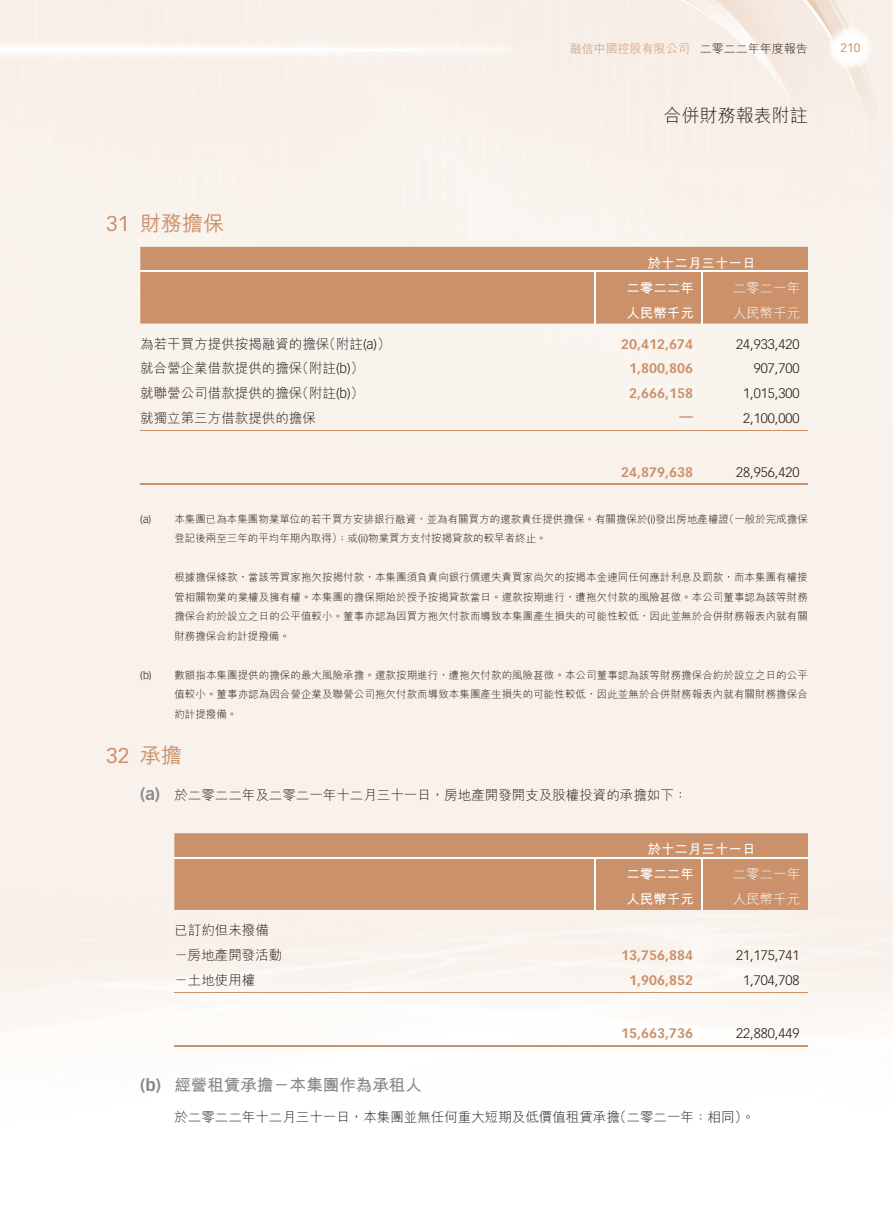
<style>
.page{position:relative;width:893px;height:1212px;background:#fff}
.page>*{position:absolute;margin:0;border:0;box-sizing:border-box;transform-origin:0 0}
.t1{font:21px "M Hei HK Medium E Ten B5 H";color:#cb916a}
.t2{font:21px "Vectora LT Std";color:#cb916a}
.t3{font:18px "M Hei HK Light E Ten B5 H";color:#231916}
.t4{font:16.5px "M Hei HK Bold E Ten B5 H";color:#898989}
.t5{font:13.5px/24.6px "M Hei HK Light E Ten B5 H";color:#231916}
.t6{font:300 13.5px "Vectora LT Std";color:#231916}
.t7{font:700 13.5px "Vectora LT Std";color:#cb916a}
.t8{font:13.5px/25.3px "M Hei HK Bold E Ten B5 H";color:#fff}
.t9{font:13.5px "M Hei HK Light E Ten B5 H";color:#fff}
.t10{font:12px "M Hei HK Light E Ten B5 H";color:#cb916a}
.t11{font:12px "Vectora LT Std";color:#cb916a}
.t12{font:10.5px/19.5px "M Hei HK Light E Ten B5 H";color:#231916;text-align:justify}
.s1{color:#231916}
.s2{font-family:"Vectora LT Std"}
.s3{font-family:"Vectora LT Std";font-weight:300}
.s4{font-family:"M Hei HK Medium E Ten B5 H"}
.s5{font-family:"Vectora LT Std";font-weight:700;font-size:16.5px;color:#898989}
.s6{font-family:"Vectora LT Std";font-weight:700}
</style>
<div class="page">
<img style="left:829px;top:27px;width:43px;height:42px;border-radius:50%">
<svg style="left:0;top:48px;width:510px;height:4px"></svg>
<div style="left:140px;top:247px;width:668px;height:77px;background:#cb916a"></div>
<hr style="left:140px;top:271px;width:455px;height:1px;background:#fff">
<hr style="left:595px;top:271px;width:213px;height:1px;background:#fff">
<svg style="left:595px;top:272px;width:1px;height:52px"></svg>
<svg style="left:701px;top:272px;width:1px;height:52px"></svg>
<hr style="left:140px;top:430px;width:668px;height:1px;background:#cb916a">
<hr style="left:140px;top:483px;width:668px;height:2px;background:#cb916a">
<div style="left:174px;top:833px;width:634px;height:77px;background:#cb916a"></div>
<hr style="left:174px;top:857px;width:421px;height:1px;background:#fff">
<hr style="left:595px;top:857px;width:213px;height:1px;background:#fff">
<svg style="left:595px;top:858px;width:1px;height:52px"></svg>
<svg style="left:701px;top:858px;width:1px;height:52px"></svg>
<hr style="left:174px;top:992px;width:634px;height:1px;background:#cb916a">
<hr style="left:174px;top:1045px;width:634px;height:1px;background:#cb916a">
<p class="t10" style="left:570px;top:44px;width:240px">融信中國控股有限公司 <span class="s1">二零二二年年度報告</span></p>
<p class="t11" style="left:840px;top:42px;width:22px">210</p>
<h1 class="t1" style="left:106px;top:216px;width:120px"><span class="s2">31</span> 財務擔保</h1>
<h2 class="t3" style="left:664px;top:109px;width:146px">合併財務報表附註</h2>
<p class="t8" style="left:626px;top:252px;width:131px;text-indent:21px">於十二月三十一日二零二二年</p>
<p class="t9" style="left:733px;top:283px;width:69px">二零二一年</p>
<p class="t8" style="left:626px;top:302px;width:69px">人民幣千元</p>
<p class="t9" style="left:733px;top:307px;width:69px">人民幣千元</p>
<p class="t5" style="left:140px;top:333px;width:252px">為若干買方提供按揭融資的擔保（附註<span class="s3">(a)</span>）</p>
<p class="t7" style="left:621px;top:338px;width:73px">20,412,674</p>
<p class="t6" style="left:736px;top:338px;width:65px">24,933,420</p>
<p class="t5" style="left:140px;top:358px;width:225px">就合營企業借款提供的擔保（附註<span class="s3">(b)</span>）</p>
<p class="t7" style="left:629px;top:362px;width:65px">1,800,806</p>
<p class="t6" style="left:754px;top:362px;width:47px">907,700</p>
<p class="t5" style="left:140px;top:383px;width:225px">就聯營公司借款提供的擔保（附註<span class="s3">(b)</span>）</p>
<p class="t7" style="left:629px;top:387px;width:65px">2,666,158</p>
<p class="t6" style="left:743px;top:387px;width:58px">1,015,300</p>
<p class="t5" style="left:140px;top:407px;width:177px">就獨立第三方借款提供的擔保</p>
<p class="t7" style="left:680px;top:409px;width:15px">—</p>
<p class="t6" style="left:743px;top:411px;width:58px">2,100,000</p>
<p class="t7" style="left:621px;top:465px;width:73px">24,879,638</p>
<p class="t6" style="left:736px;top:465px;width:65px">28,956,420</p>
<p class="t12" style="left:174px;top:510px;width:635px;text-indent:-34px"><span class="s3">(a)</span> 本集團已為本集團物業單位的若干買方安排銀行融資，並為有關買方的還款責任提供擔保。有關擔保於<span class="s3">(i)</span>發出房地產權證（一般於完成擔保登記後兩至三年的平均年期內取得）；或<span class="s3">(ii)</span>物業買方支付按揭貸款的較早者終止。</p>
<p class="t12" style="left:174px;top:569px;width:635px">根據擔保條款，當該等買家拖欠按揭付款，本集團須負責向銀行償還失責買家尚欠的按揭本金連同任何應計利息及罰款，而本集團有權接管相關物業的業權及擁有權。本集團的擔保期始於授予按揭貸款當日。還款按期進行，遭拖欠付款的風險甚微。本公司董事認為該等財務擔保合約於設立之日的公平值較小。董事亦認為因買方拖欠付款而導致本集團產生損失的可能性較低，因此並無於合併財務報表內就有關財務擔保合約計提撥備。</p>
<p class="t12" style="left:174px;top:666px;width:635px;text-indent:-34px"><span class="s3">(b)</span> 數額指本集團提供的擔保的最大風險承擔。還款按期進行，遭拖欠付款的風險甚微。本公司董事認為該等財務擔保合約於設立之日的公平值較小。董事亦認為因合營企業及聯營公司拖欠付款而導致本集團產生損失的可能性較低，因此並無於合併財務報表內就有關財務擔保合約計提撥備。</p>
<h1 class="t2" style="left:106px;top:745px;width:78px">32 <span class="s4">承擔</span></h1>
<p class="t5" style="left:140px;top:785px;width:549px"><span class="s5">(a)</span> 於二零二二年及二零二一年十二月三十一日，房地產開發開支及股權投資的承擔如下：</p>
<p class="t8" style="left:626px;top:838px;width:131px;text-indent:21px">於十二月三十一日二零二二年</p>
<p class="t9" style="left:733px;top:869px;width:69px">二零二一年</p>
<p class="t5" style="left:174px;top:920px;width:109px">已訂約但未撥備－房地產開發活動</p>
<p class="t8" style="left:626px;top:888px;width:69px">人民幣千元</p>
<p class="t9" style="left:733px;top:894px;width:69px">人民幣千元</p>
<p class="t7" style="left:621px;top:949px;width:73px">13,756,884</p>
<p class="t6" style="left:736px;top:949px;width:65px">21,175,741</p>
<p class="t5" style="left:174px;top:969px;width:82px">－土地使用權</p>
<p class="t7" style="left:629px;top:973px;width:65px">1,906,852</p>
<p class="t6" style="left:743px;top:973px;width:58px">1,704,708</p>
<p class="t7" style="left:621px;top:1027px;width:73px">15,663,736</p>
<p class="t6" style="left:736px;top:1027px;width:65px">22,880,449</p>
<h3 class="t4" style="left:140px;top:1078px;width:283px"><span class="s6">(b)</span> 經營租賃承擔－本集團作為承租人</h3>
<p class="t5" style="left:174px;top:1107px;width:582px">於二零二二年十二月三十一日，本集團並無任何重大短期及低價值租賃承擔（二零二一年：相同）。</p>
</div>
